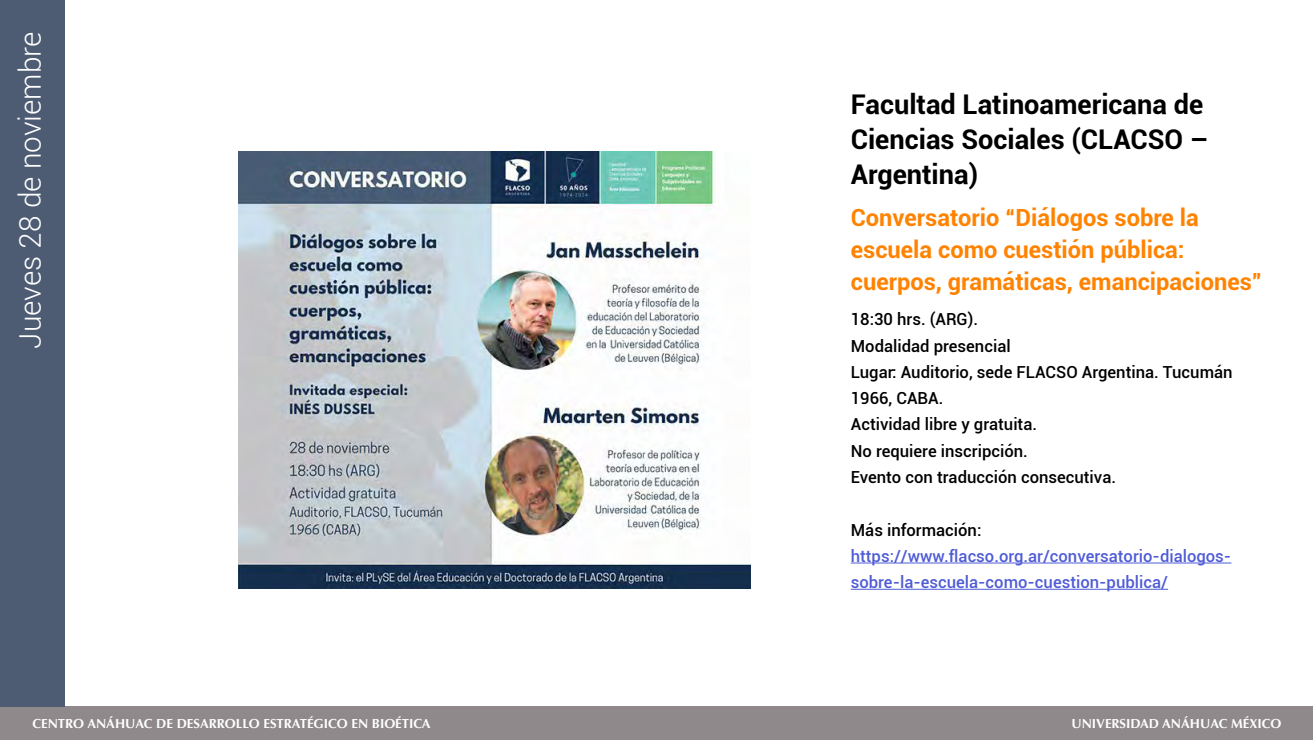
<style>
.page{position:relative;width:1313px;height:740px;background:#fff}
.page>*{position:absolute;margin:0;border:0;box-sizing:border-box;transform-origin:0 0}
.t1{font:300 29.75px "Roboto";color:#fff}
.t2{font:700 27.12px/35px "Roboto";color:#000}
.t3{font:700 23.62px/32.4px "Roboto";color:#ff8300}
.t4{font:500 16.62px/26.2px "Roboto";color:#000}
.t5{font:500 16.62px/26.2px "Roboto";color:#4f5cd6}
.t6{font:700 13.12px "Optima";color:#fff}
</style>
<div class="page">
<div style="left:0;top:706px;width:1312px;height:33px;background:#8f898b"></div>
<div style="left:0;top:0;width:65px;height:706px;background:#4d5c73"></div>
<img style="left:238px;top:151px;width:512px;height:437px">
<hr style="left:850px;top:562px;width:381px;height:1px;background:#4f5cd6">
<hr style="left:850px;top:588px;width:318px;height:1px;background:#4f5cd6">
<h1 class="t1" style="left:10px;top:348px;width:319px;rotate:-90deg">Jueves 28 de noviembre</h1>
<h2 class="t2" style="left:850px;top:86px;width:359px">Facultad Latinoamericana de<br>Ciencias Sociales (CLACSO –<br>Argentina)</h2>
<h3 class="t3" style="left:850px;top:200px;width:413px">Conversatorio “Diálogos sobre la escuela como cuestión pública: cuerpos, gramáticas, emancipaciones”</h3>
<p class="t4" style="left:850px;top:305px;width:383px">18:30 hrs. (ARG).<br>Modalidad presencial<br>Lugar: Auditorio, sede FLACSO Argentina. Tucumán<br>1966, CABA.<br>Actividad libre y gratuita.<br>No requiere inscripción.<br>Evento con traducción consecutiva.</p>
<p class="t4" style="left:850px;top:515px;width:132px">Más información:</p>
<p class="t5" style="left:850px;top:542px;width:382px">https://www.flacso.org.ar/conversatorio-dialogos&shy;sobre-la-escuela-como-cuestion-publica/</p>
<p class="t6" style="left:32px;top:715px;width:399px">CENTRO ANÁHUAC DE DESARROLLO ESTRATÉGICO EN BIOÉTICA</p>
<p class="t6" style="left:1071px;top:715px;width:211px">UNIVERSIDAD ANÁHUAC MÉXICO</p>
</div>
